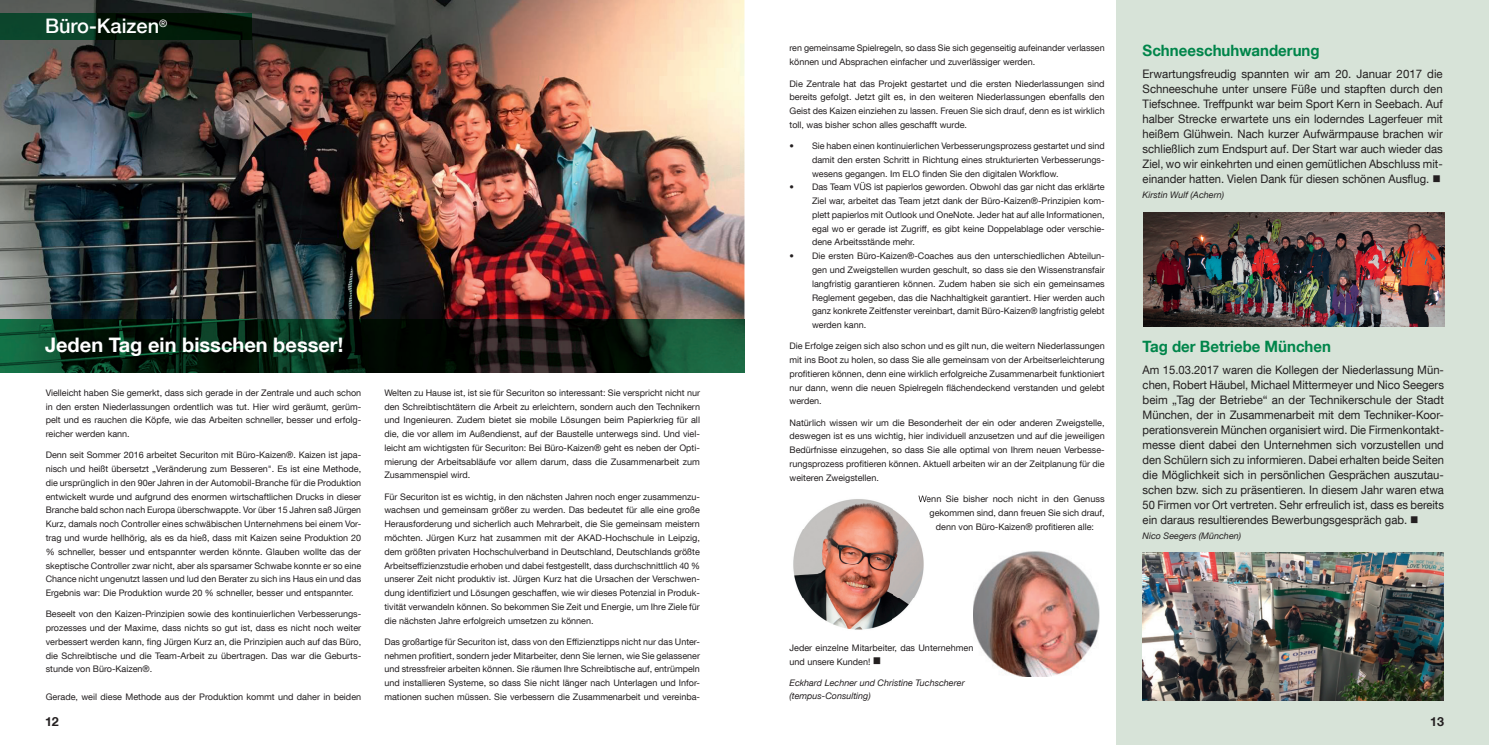
<style>
.page{position:relative;width:1489px;height:745px;background:#fff}
.page>*{position:absolute;margin:0;border:0;box-sizing:border-box;transform-origin:0 0}
.t1{font:700 20px "Helvetica Neue LT Com";color:#fff}
.t2{font:500 20px "Helvetica Neue LT Com";color:#fff}
.t3{font:700 15.62px "Helvetica Neue LT Com";color:#00854a;scale:.96 1}
.t4{font:700 12.5px "Helvetica Neue LT Com";color:#231f20}
.t5{font:11.75px/15px "Helvetica Neue LT Com";color:#231f20;text-align:justify;scale:.96 1}
.t6{font:11.75px/15px "Helvetica Neue LT Com";color:#231f20;text-align:justify}
.t7{font:9px/13.8px "Helvetica Neue LT Com";color:#231f20;text-align:justify}
.t8{font:italic 9px/13.8px "Helvetica Neue LT Com";color:#231f20}
</style>
<div class="page">
<img style="left:0;top:0;width:744px;height:319px">
<svg style="left:0;top:319px;width:744px;height:53px;background:#0c2718"></svg>
<img style="left:0;top:13px;width:252px;height:26px">
<img style="left:793px;top:499px;width:131px;height:131px">
<svg style="left:918px;top:495px;width:9px;height:7px"></svg>
<img style="left:973px;top:551px;width:126px;height:124px">
<div style="left:1116px;top:0;width:372px;height:744px;background:#d7e3d8"></div>
<img style="left:1143px;top:213px;width:301px;height:113px">
<img style="left:1142px;top:552px;width:301px;height:147px">
<h1 class="t2" style="left:45px;top:14px;width:124px">Büro-Kaizen<sup>®</sup></h1>
<h1 class="t1" style="left:45px;top:332px;width:300px">Jeden Tag ein bisschen besser!</h1>
<p class="t7" style="left:46px;top:385px;width:317px">Vielleicht haben Sie gemerkt, dass sich gerade in der Zentrale und auch schon in den ersten Niederlassungen ordentlich was tut. Hier wird geräumt, gerüm&shy;pelt und es rauchen die Köpfe, wie das Arbeiten schneller, besser und erfolg&shy;reicher werden kann.</p>
<p class="t7" style="left:46px;top:448px;width:317px">Denn seit Sommer 2016 arbeitet Securiton mit Büro-Kaizen®. Kaizen ist japa&shy;nisch und heißt übersetzt „Veränderung zum Besseren". Es ist eine Methode, die ursprünglich in den 90er Jahren in der Automobil-Branche für die Produktion entwickelt wurde und aufgrund des enormen wirtschaftlichen Drucks in dieser Branche bald schon nach Europa überschwappte. Vor über 15 Jahren saß Jürgen Kurz, damals noch Controller eines schwäbischen Unternehmens bei einem Vor&shy;trag und wurde hellhörig, als es da hieß, dass mit Kaizen seine Produktion 20 % schneller, besser und entspannter werden könnte. Glauben wollte das der skeptische Controller zwar nicht, aber als sparsamer Schwabe konnte er so eine Chance nicht ungenutzt lassen und lud den Berater zu sich ins Haus ein und das Ergebnis war: Die Produktion wurde 20 % schneller, besser und entspannter.</p>
<p class="t7" style="left:46px;top:606px;width:317px">Beseelt von den Kaizen-Prinzipien sowie des kontinuierlichen Verbesserungs&shy;prozesses und der Maxime, dass nichts so gut ist, dass es nicht noch weiter verbessert werden kann, fing Jürgen Kurz an, die Prinzipien auch auf das Büro, die Schreibtische und die Team-Arbeit zu übertragen. Das war die Geburts&shy;stunde von Büro-Kaizen®.</p>
<p class="t7" style="left:46px;top:689px;width:317px">Gerade, weil diese Methode aus der Produktion kommt und daher in beiden</p>
<p class="t7" style="left:384px;top:385px;width:317px">Welten zu Hause ist, ist sie für Securiton so interessant: Sie verspricht nicht nur den Schreibtischtätern die Arbeit zu erleichtern, sondern auch den Technikern und Ingenieuren. Zudem bietet sie mobile Lösungen beim Papierkrieg für all die, die vor allem im Außendienst, auf der Baustelle unterwegs sind. Und viel&shy;leicht am wichtigsten für Securiton: Bei Büro-Kaizen® geht es neben der Opti&shy;mierung der Arbeitsabläufe vor allem darum, dass die Zusammenarbeit zum Zusammenspiel wird.</p>
<p class="t7" style="left:384px;top:489px;width:317px">Für Securiton ist es wichtig, in den nächsten Jahren noch enger zusammenzu&shy;wachsen und gemeinsam größer zu werden. Das bedeutet für alle eine große Herausforderung und sicherlich auch Mehrarbeit, die Sie gemeinsam meistern möchten. Jürgen Kurz hat zusammen mit der AKAD-Hochschule in Leipzig, dem größten privaten Hochschulverband in Deutschland, Deutschlands größte Arbeitseffizienzstudie erhoben und dabei festgestellt, dass durchschnittlich 40 % unserer Zeit nicht produktiv ist. Jürgen Kurz hat die Ursachen der Verschwen&shy;dung identifiziert und Lösungen geschaffen, wie wir dieses Potenzial in Produk&shy;tivität verwandeln können. So bekommen Sie Zeit und Energie, um Ihre Ziele für die nächsten Jahre erfolgreich umsetzen zu können.</p>
<p class="t7" style="left:384px;top:634px;width:317px">Das großartige für Securiton ist, dass von den Effizienztipps nicht nur das Unter&shy;nehmen profitiert, sondern jeder Mitarbeiter, denn Sie lernen, wie Sie gelassener und stressfreier arbeiten können. Sie räumen Ihre Schreibtische auf, entrümpeln und installieren Systeme, so dass Sie nicht länger nach Unterlagen und Infor&shy;mationen suchen müssen. Sie verbessern die Zusammenarbeit und vereinba-</p>
<p class="t7" style="left:789px;top:41px;width:317px">ren gemeinsame Spielregeln, so dass Sie sich gegenseitig aufeinander verlassen können und Absprachen einfacher und zuverlässiger werden.</p>
<p class="t7" style="left:789px;top:76px;width:317px">Die Zentrale hat das Projekt gestartet und die ersten Niederlassungen sind bereits gefolgt. Jetzt gilt es, in den weiteren Niederlassungen ebenfalls den Geist des Kaizen einziehen zu lassen. Freuen Sie sich drauf, denn es ist wirklich toll, was bisher schon alles geschafft wurde.</p>
<p class="t7" style="left:812px;top:139px;width:294px;text-indent:-22px">• Sie haben einen kontinuierlichen Verbesserungsprozess gestartet und sind damit den ersten Schritt in Richtung eines strukturierten Verbesserungs&shy;wesens gegangen. Im ELO finden Sie den digitalen Workflow.</p>
<p class="t7" style="left:812px;top:180px;width:294px;text-indent:-22px">• Das Team VÜS ist papierlos geworden. Obwohl das gar nicht das erklärte Ziel war, arbeitet das Team jetzt dank der Büro-Kaizen®-Prinzipien kom&shy;plett papierlos mit Outlook und OneNote. Jeder hat auf alle Informationen, egal wo er gerade ist Zugriff, es gibt keine Doppelablage oder verschie&shy;dene Arbeitsstände mehr.</p>
<p class="t7" style="left:812px;top:249px;width:294px;text-indent:-22px">• Die ersten Büro-Kaizen®-Coaches aus den unterschiedlichen Abteilun&shy;gen und Zweigstellen wurden geschult, so dass sie den Wissenstransfair langfristig garantieren können. Zudem haben sie sich ein gemeinsames Reglement gegeben, das die Nachhaltigkeit garantiert. Hier werden auch ganz konkrete Zeitfenster vereinbart, damit Büro-Kaizen® langfristig gelebt werden kann.</p>
<p class="t7" style="left:789px;top:339px;width:317px">Die Erfolge zeigen sich also schon und es gilt nun, die weitern Niederlassungen mit ins Boot zu holen, so dass Sie alle gemeinsam von der Arbeitserleichterung profitieren können, denn eine wirklich erfolgreiche Zusammenarbeit funktioniert nur dann, wenn die neuen Spielregeln flächendeckend verstanden und gelebt werden.</p>
<p class="t7" style="left:789px;top:415px;width:317px">Natürlich wissen wir um die Besonderheit der ein oder anderen Zweigstelle, deswegen ist es uns wichtig, hier individuell anzusetzen und auf die jeweiligen Bedürfnisse einzugehen, so dass Sie alle optimal von Ihrem neuen Verbesse&shy;rungsprozess profitieren können. Aktuell arbeiten wir an der Zeitplanung für die weiteren Zweigstellen.</p>
<p class="t7" style="left:918px;top:491px;width:188px">Wenn Sie bisher noch nicht in den Genuss</p>
<p class="t7" style="left:929px;top:505px;width:177px">gekommen sind, dann freuen Sie sich drauf,</p>
<p class="t7" style="left:935px;top:519px;width:160px">denn von Büro-Kaizen® profitieren alle:</p>
<h2 class="t3" style="left:1142px;top:40px;width:186px">Schneeschuhwanderung</h2>
<p class="t6" style="left:1142px;top:66px;width:302px">Erwartungsfreudig spannten wir am 20. Januar 2017 die Schneeschuhe unter unsere Füße und stapften durch den Tiefschnee. Treffpunkt war beim Sport Kern in Seebach. Auf halber Strecke erwartete uns ein loderndes Lagerfeuer mit heißem Glühwein. Nach kurzer Aufwärmpause brachen wir schließlich zum Endspurt auf. Der Start war auch wieder das Ziel, wo wir einkehrten und einen gemütlichen Abschluss mit&shy;einander hatten. Vielen Dank für diesen schönen Ausflug. ■</p>
<p class="t8" style="left:1142px;top:188px;width:83px">Kirstin Wulf (Achern)</p>
<h2 class="t3" style="left:1142px;top:336px;width:198px">Tag der Betriebe München</h2>
<p class="t5" style="left:1142px;top:362px;width:315px">Am 15.03.2017 waren die Kollegen der Niederlassung Mün&shy;chen, Robert Häubel, Michael Mittermeyer und Nico Seegers beim „Tag der Betriebe“ an der Technikerschule der Stadt München, der in Zusammenarbeit mit dem Techniker-Koor&shy;perationsverein München organisiert wird. Die Firmenkontakt&shy;messe dient dabei den Unternehmen sich vorzustellen und den Schülern sich zu informieren. Dabei erhalten beide Seiten die Möglichkeit sich in persönlichen Gesprächen auszutau&shy;schen bzw. sich zu präsentieren. In diesem Jahr waren etwa 50 Firmen vor Ort vertreten. Sehr erfreulich ist, dass es bereits ein daraus resultierendes Bewerbungsgespräch gab. ■</p>
<p class="t8" style="left:1142px;top:528px;width:100px">Nico Seegers (München)</p>
<p class="t7" style="left:789px;top:640px;width:185px">Jeder einzelne Mitarbeiter, das Unternehmen und unsere Kunden! ■</p>
<p class="t8" style="left:789px;top:674px;width:177px">Eckhard Lechner und Christine Tuchscherer (tempus-Consulting)</p>
<h3 class="t4" style="left:45px;top:712px;width:15px">12</h3>
<h3 class="t4" style="left:1429px;top:712px;width:15px">13</h3>
</div>
